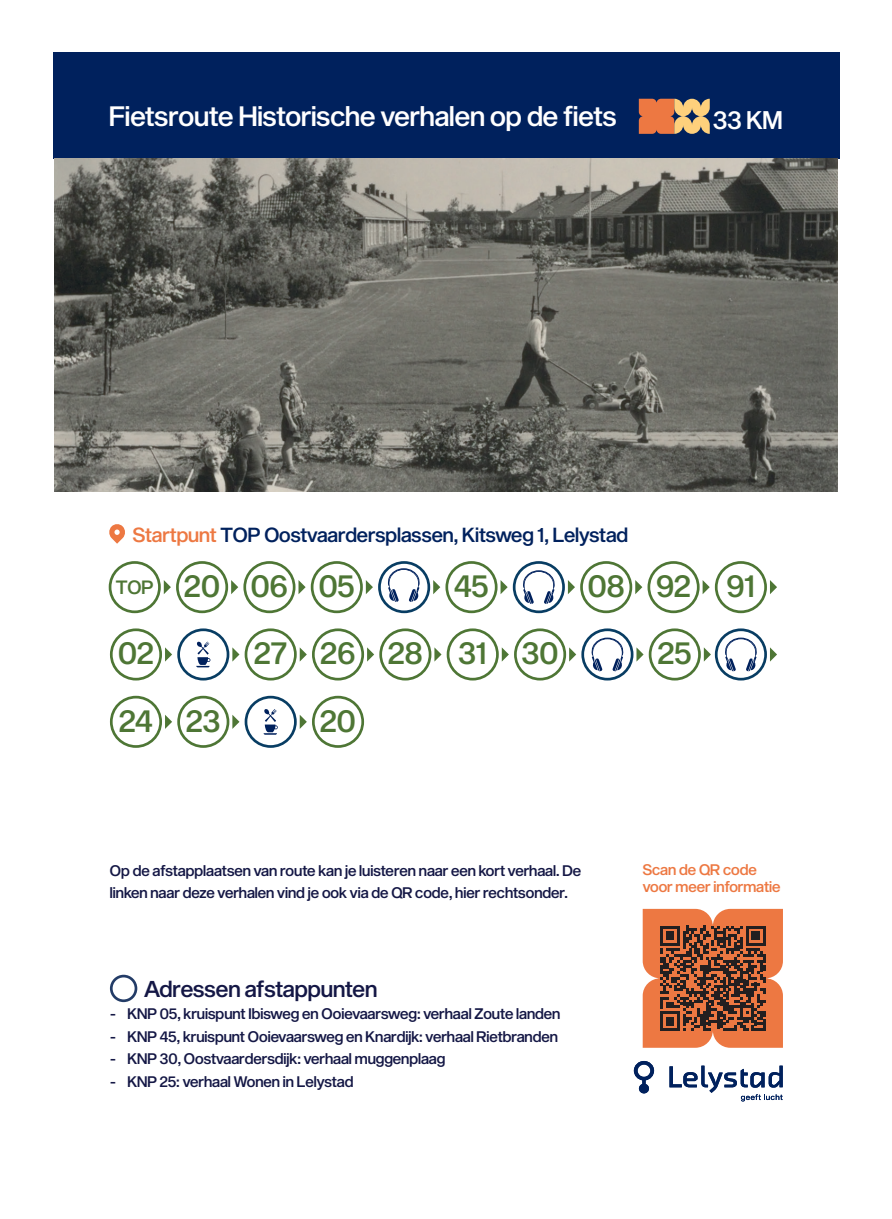
<style>
.page{position:relative;width:892px;height:1219px;background:#fff}
.page>*{position:absolute;margin:0;border:0;box-sizing:border-box;transform-origin:0 0}
.t1{font:30.75px/67.2px "Sequel Sans Medium Disp";color:#4e7635}
.t2{font:27.5px "Sequel Sans Medium Disp";color:#fff}
.t3{font:25px "Sequel Sans Medium Disp";color:#fff}
.t4{font:22.5px "Sequel Sans Medium Disp";color:#141745}
.t5{font:20px "Sequel Sans Medium Disp";color:#00215d}
.t6{font:18.75px "Sequel Sans Medium Disp";color:#4e7635}
.t7{font:15px/22.5px "Sequel Sans Medium Disp";color:#141745}
.t8{font:15px/17.5px "Sequel Sans Medium Disp";color:#ed7842}
.s1{color:#ed7842}
.s2{font-size:30.75px}
</style>
<div class="page">
<div style="left:52px;top:52px;width:787px;height:107px;background:#00215d"></div>
<img style="left:55px;top:159px;width:782px;height:333px">
<svg style="left:109px;top:524px;width:16px;height:20px"></svg>
<svg style="left:639px;top:99px;width:70px;height:35px;background:#d68f5b"></svg>
<svg style="left:669px;top:1065px;width:113px;height:36px"></svg>
<svg style="left:634px;top:1061px;width:20px;height:32px"></svg>
<svg style="left:642px;top:909px;width:141px;height:139px;background:#ae603d"></svg>
<div style="left:109px;top:561px;width:52px;height:52px;border:3px solid #4e7635;border-radius:50%"></div>
<svg style="left:725px;top:637px;width:32px;height:34px"></svg>
<div style="left:715px;top:628px;width:52px;height:52px;border:3px solid #083d63;border-radius:50%"></div>
<div style="left:176px;top:561px;width:52px;height:52px;border:3px solid #4e7635;border-radius:50%"></div>
<div style="left:110px;top:628px;width:52px;height:52px;border:3px solid #4e7635;border-radius:50%"></div>
<div style="left:110px;top:696px;width:52px;height:52px;border:3px solid #4e7635;border-radius:50%"></div>
<div style="left:243px;top:561px;width:52px;height:52px;border:3px solid #4e7635;border-radius:50%"></div>
<div style="left:177px;top:628px;width:52px;height:52px;border:3px solid #083d63;border-radius:50%"></div>
<div style="left:177px;top:696px;width:52px;height:52px;border:3px solid #4e7635;border-radius:50%"></div>
<div style="left:311px;top:561px;width:52px;height:52px;border:3px solid #4e7635;border-radius:50%"></div>
<div style="left:245px;top:628px;width:52px;height:52px;border:3px solid #4e7635;border-radius:50%"></div>
<div style="left:245px;top:696px;width:52px;height:52px;border:3px solid #083d63;border-radius:50%"></div>
<svg style="left:388px;top:568px;width:32px;height:34px"></svg>
<div style="left:378px;top:561px;width:52px;height:52px;border:3px solid #083d63;border-radius:50%"></div>
<div style="left:312px;top:628px;width:52px;height:52px;border:3px solid #4e7635;border-radius:50%"></div>
<div style="left:312px;top:696px;width:52px;height:52px;border:3px solid #4e7635;border-radius:50%"></div>
<div style="left:379px;top:628px;width:52px;height:52px;border:3px solid #4e7635;border-radius:50%"></div>
<div style="left:445px;top:561px;width:52px;height:52px;border:3px solid #4e7635;border-radius:50%"></div>
<div style="left:447px;top:628px;width:52px;height:52px;border:3px solid #4e7635;border-radius:50%"></div>
<svg style="left:523px;top:570px;width:32px;height:34px"></svg>
<div style="left:513px;top:561px;width:52px;height:52px;border:3px solid #083d63;border-radius:50%"></div>
<div style="left:514px;top:628px;width:52px;height:52px;border:3px solid #4e7635;border-radius:50%"></div>
<div style="left:580px;top:561px;width:52px;height:52px;border:3px solid #4e7635;border-radius:50%"></div>
<svg style="left:591px;top:637px;width:32px;height:34px"></svg>
<div style="left:581px;top:628px;width:52px;height:52px;border:3px solid #083d63;border-radius:50%"></div>
<div style="left:647px;top:561px;width:52px;height:52px;border:3px solid #4e7635;border-radius:50%"></div>
<div style="left:648px;top:628px;width:53px;height:52px;border:3px solid #4e7635;border-radius:50%"></div>
<svg style="left:164px;top:580px;width:7px;height:14px"></svg>
<svg style="left:770px;top:647px;width:7px;height:15px"></svg>
<svg style="left:231px;top:580px;width:7px;height:14px"></svg>
<svg style="left:165px;top:647px;width:7px;height:15px"></svg>
<svg style="left:165px;top:715px;width:7px;height:14px"></svg>
<svg style="left:298px;top:580px;width:7px;height:14px"></svg>
<svg style="left:232px;top:647px;width:7px;height:15px"></svg>
<svg style="left:232px;top:715px;width:7px;height:14px"></svg>
<svg style="left:366px;top:580px;width:7px;height:14px"></svg>
<svg style="left:300px;top:647px;width:7px;height:15px"></svg>
<svg style="left:300px;top:715px;width:7px;height:14px"></svg>
<svg style="left:367px;top:647px;width:7px;height:15px"></svg>
<svg style="left:433px;top:580px;width:7px;height:14px"></svg>
<svg style="left:434px;top:647px;width:7px;height:15px"></svg>
<svg style="left:500px;top:580px;width:7px;height:14px"></svg>
<svg style="left:502px;top:647px;width:7px;height:15px"></svg>
<svg style="left:568px;top:580px;width:7px;height:14px"></svg>
<svg style="left:569px;top:647px;width:7px;height:15px"></svg>
<svg style="left:635px;top:580px;width:7px;height:14px"></svg>
<svg style="left:636px;top:647px;width:7px;height:15px"></svg>
<svg style="left:702px;top:580px;width:7px;height:14px"></svg>
<svg style="left:704px;top:647px;width:7px;height:15px"></svg>
<svg style="left:196px;top:641px;width:14px;height:26px"></svg>
<svg style="left:263px;top:709px;width:15px;height:26px"></svg>
<div style="left:110px;top:975px;width:27px;height:27px;border:3px solid #233c67;border-radius:50%"></div>
<div style="left:715px;top:561px;width:52px;height:52px;border:3px solid #4e7635;border-radius:50%"></div>
<svg style="left:770px;top:580px;width:7px;height:14px"></svg>
<h2 class="t2" style="left:109px;top:97px;width:509px">Fietsroute Historische verhalen op de fiets</h2>
<h3 class="t3" style="left:713px;top:102px;width:71px">33 KM</h3>
<h3 class="t5" style="left:133px;top:521px;width:497px"><span class="s1">Startpunt</span> TOP Oostvaardersplassen, Kitsweg 1, Lelystad</h3>
<p class="t6" style="left:116px;top:574px;width:106px">TOP <span class="s2">20</span></p>
<h1 class="t1" style="left:118px;top:621px;width:37px">02<br>24</h1>
<h1 class="t1" style="left:186px;top:688px;width:36px">23</h1>
<h1 class="t1" style="left:251px;top:554px;width:38px">06</h1>
<h1 class="t1" style="left:254px;top:554px;width:103px;text-align:right">05<br>27 26<br>20</h1>
<h1 class="t1" style="left:388px;top:621px;width:36px">28</h1>
<h1 class="t1" style="left:454px;top:554px;width:106px">45<br>31 30</h1>
<h1 class="t1" style="left:588px;top:554px;width:105px;text-align:right">08 92<br>25</h1>
<h1 class="t1" style="left:726px;top:554px;width:30px">91</h1>
<p class="t7" style="left:110px;top:860px;width:473px">Op de afstapplaatsen van route kan je luisteren naar een kort verhaal. De linken naar deze verhalen vind je ook via de QR code, hier rechtsonder.</p>
<h3 class="t4" style="left:144px;top:973px;width:235px">Adressen afstappunten</h3>
<p class="t7" style="left:110px;top:1003px;width:452px">- KNP 05, kruispunt Ibisweg en Ooievaarsweg: verhaal Zoute landen</p>
<p class="t7" style="left:110px;top:1026px;width:449px">- KNP 45, kruispunt Ooievaarsweg en Knardijk: verhaal Rietbranden</p>
<p class="t7" style="left:110px;top:1048px;width:337px">- KNP 30, Oostvaardersdijk: verhaal muggenplaag</p>
<p class="t7" style="left:110px;top:1071px;width:245px">- KNP 25: verhaal Wonen in Lelystad</p>
<p class="t8" style="left:642px;top:861px;width:139px">Scan de QR code voor meer informatie</p>
</div>
